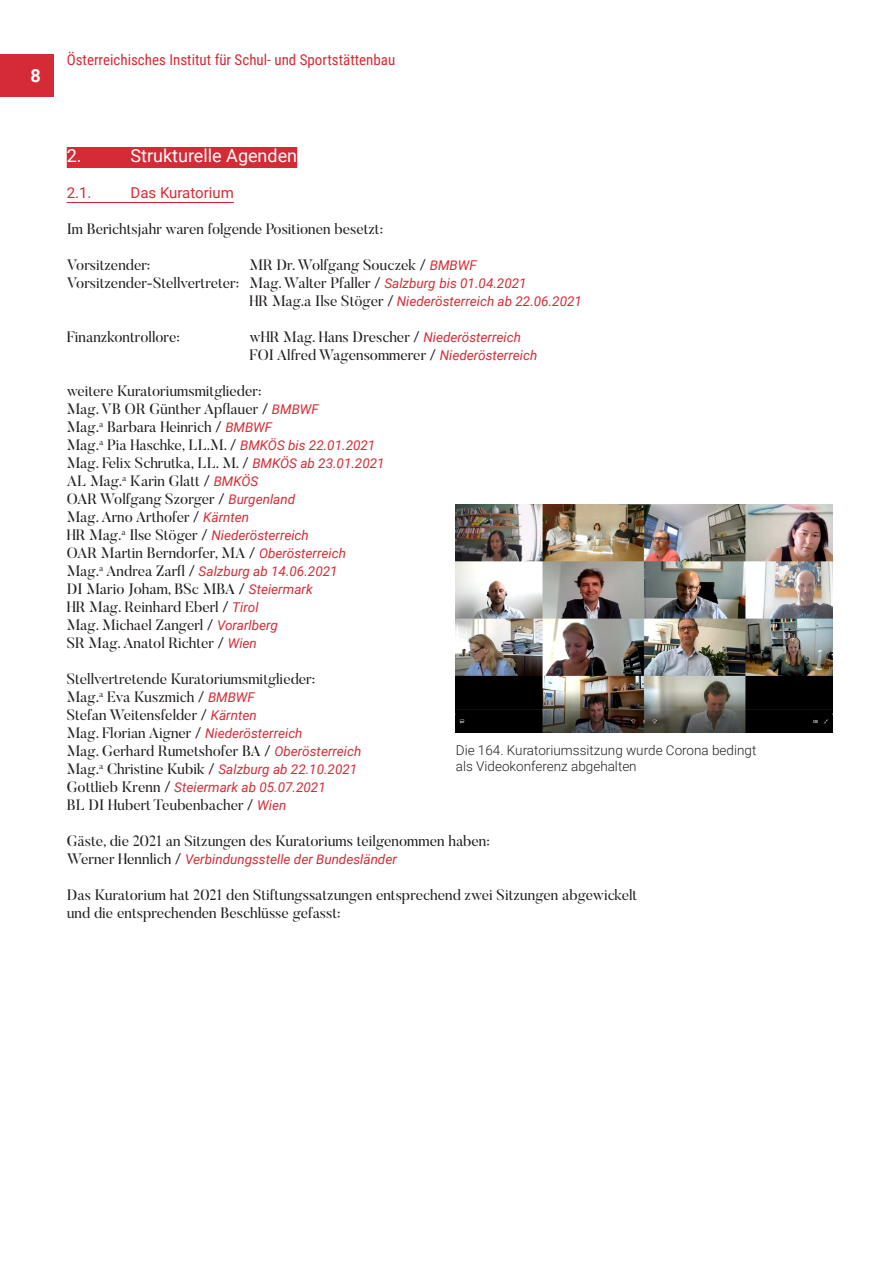
<style>
.page{position:relative;width:893px;height:1263px;background:#fff}
.page>*{position:absolute;margin:0;border:0;box-sizing:border-box;transform-origin:0 0}
.t1{font:18px "Roboto";color:#fff}
.t2{font:700 18px "Roboto";color:#fff}
.t3{font:15px/18px "Butler";color:#231f20}
.t4{font:15px "Roboto Condensed";color:#d52b36}
.t5{font:15px "Roboto";color:#d52b36}
.t6{font:italic 13.5px "Roboto";color:#d52b36}
.t7{font:300 13.5px "Roboto";color:#231f20}
.s1{font-family:"Roboto";font-style:italic;font-size:13.5px;color:#d52b36}
.s2{font-family:"Butler";font-style:normal;font-size:15px;color:#231f20}
</style>
<div class="page">
<div style="left:0;top:54px;width:54px;height:43px;background:#d52b36"></div>
<div style="left:67px;top:147px;width:230px;height:21px;background:#d52b36"></div>
<hr style="left:67px;top:202px;width:167px;height:1px;background:#d52b36">
<img style="left:456px;top:504px;width:376px;height:228px">
<p class="t2" style="left:30px;top:63px;width:12px">8</p>
<p class="t4" style="left:67px;top:49px;width:330px">Österreichisches Institut für Schul- und Sportstättenbau</p>
<p class="t1" style="left:67px;top:143px;width:16px">2.</p>
<p class="t1" style="left:131px;top:143px;width:168px">Strukturelle Agenden</p>
<p class="t5" style="left:67px;top:182px;width:26px">2.1.</p>
<p class="t5" style="left:131px;top:182px;width:105px">Das Kuratorium</p>
<p class="t3" style="left:67px;top:220px;width:318px">Im Berichtsjahr waren folgende Positionen besetzt:</p>
<p class="t3" style="left:67px;top:256px;width:85px">Vorsitzender:</p>
<p class="t3" style="left:250px;top:256px;width:229px">MR Dr. Wolfgang Souczek / <span class="s1">BMBWF</span></p>
<p class="t3" style="left:67px;top:274px;width:461px">Vorsitzender-Stellvertreter: Mag. Walter Pfaller / <span class="s1">Salzburg bis 01.04.2021</span></p>
<p class="t6" style="left:250px;top:292px;width:334px"><span class="s2">HR Mag.a Ilse Stöger /</span> Niederösterreich ab 22.06.2021</p>
<p class="t3" style="left:67px;top:328px;width:115px">Finanzkontrollore:</p>
<p class="t3" style="left:250px;top:328px;width:273px">wHR Mag. Hans Drescher / <span class="s1">Niederösterreich</span></p>
<p class="t3" style="left:250px;top:346px;width:289px">FOI Alfred Wagensommerer / <span class="s1">Niederösterreich</span></p>
<p class="t3" style="left:67px;top:382px;width:196px">weitere Kuratoriumsmitglieder:</p>
<p class="t3" style="left:67px;top:400px;width:254px">Mag. VB OR Günther Apflauer / <span class="s1">BMBWF</span></p>
<p class="t3" style="left:67px;top:418px;width:207px">Mag.<sup>a</sup> Barbara Heinrich / <span class="s1">BMBWF</span></p>
<p class="t3" style="left:67px;top:436px;width:310px">Mag.<sup>a</sup> Pia Haschke, LL.M. / <span class="s1">BMKÖS bis 22.01.2021</span></p>
<p class="t3" style="left:67px;top:454px;width:319px">Mag. Felix Schrutka, LL. M. / <span class="s1">BMKÖS ab 23.01.2021</span></p>
<p class="t3" style="left:67px;top:472px;width:193px">AL Mag.<sup>a</sup> Karin Glatt / <span class="s1">BMKÖS</span></p>
<p class="t3" style="left:67px;top:490px;width:230px">OAR Wolfgang Szorger / <span class="s1">Burgenland</span></p>
<p class="t3" style="left:67px;top:508px;width:184px">Mag. Arno Arthofer / <span class="s1">Kärnten</span></p>
<p class="t3" style="left:67px;top:526px;width:244px">HR Mag.<sup>a</sup> Ilse Stöger / <span class="s1">Niederösterreich</span></p>
<p class="t3" style="left:67px;top:544px;width:281px">OAR Martin Berndorfer, MA / <span class="s1">Oberösterreich</span></p>
<p class="t6" style="left:67px;top:562px;width:272px"><span class="s2">Mag.</span><sup>a</sup> <span class="s2">Andrea Zarfl /</span> Salzburg ab 14.06.2021</p>
<p class="t3" style="left:67px;top:580px;width:247px">DI Mario Joham, BSc MBA / <span class="s1">Steiermark</span></p>
<p class="t3" style="left:67px;top:598px;width:193px">HR Mag. Reinhard Eberl / <span class="s1">Tirol</span></p>
<p class="t3" style="left:67px;top:616px;width:213px">Mag. Michael Zangerl / <span class="s1">Vorarlberg</span></p>
<p class="t3" style="left:67px;top:634px;width:192px">SR Mag. Anatol Richter / <span class="s1">Wien</span></p>
<p class="t3" style="left:67px;top:670px;width:250px">Stellvertretende Kuratoriumsmitglieder:</p>
<p class="t3" style="left:67px;top:688px;width:190px">Mag.<sup>a</sup> Eva Kuszmich / <span class="s1">BMBWF</span></p>
<p class="t3" style="left:67px;top:706px;width:191px">Stefan Weitensfelder / <span class="s1">Kärnten</span></p>
<p class="t3" style="left:67px;top:724px;width:237px">Mag. Florian Aigner / <span class="s1">Niederösterreich</span></p>
<p class="t3" style="left:67px;top:742px;width:296px">Mag. Gerhard Rumetshofer BA / <span class="s1">Oberösterreich</span></p>
<p class="t6" style="left:67px;top:760px;width:292px"><span class="s2">Mag.</span><sup>a</sup> <span class="s2">Christine Kubik /</span> Salzburg ab 22.10.2021</p>
<p class="t6" style="left:67px;top:778px;width:261px"><span class="s2">Gottlieb Krenn /</span> Steiermark ab 05.07.2021</p>
<p class="t3" style="left:67px;top:796px;width:221px">BL DI Hubert Teubenbacher / <span class="s1">Wien</span></p>
<p class="t3" style="left:67px;top:832px;width:425px">Gäste, die 2021 an Sitzungen des Kuratoriums teilgenommen haben:</p>
<p class="t6" style="left:67px;top:850px;width:332px"><span class="s2">Werner Hennlich /</span> Verbindungsstelle der Bundesländer</p>
<p class="t3" style="left:67px;top:886px;width:572px">Das Kuratorium hat 2021 den Stiftungssatzungen entsprechend zwei Sitzungen abgewickelt und die entsprechenden Beschlüsse gefasst:</p>
<p class="t7" style="left:456px;top:741px;width:302px">Die 164. Kuratoriumssitzung wurde Corona bedingt</p>
<p class="t7" style="left:456px;top:757px;width:182px">als Videokonferenz abgehalten</p>
</div>
